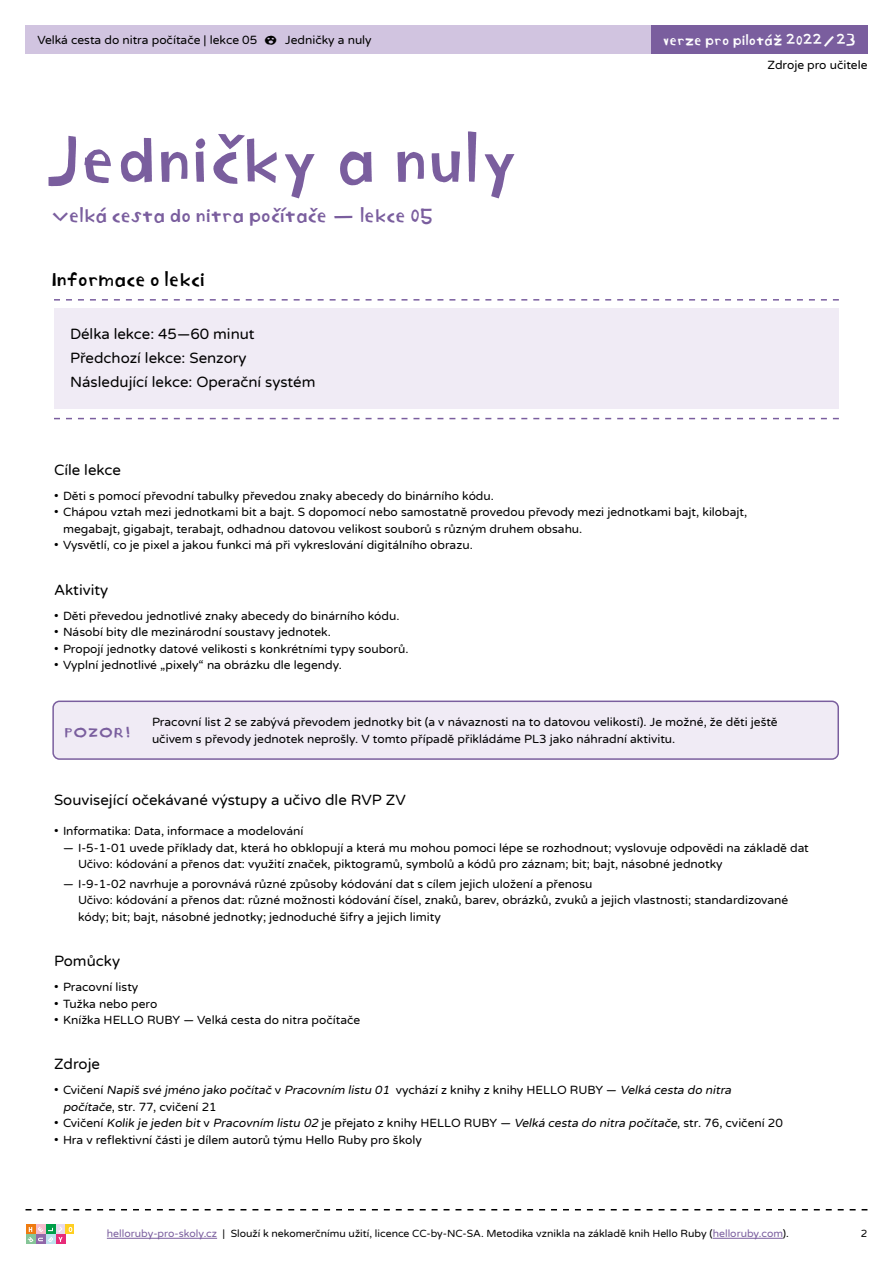
<style>
.page{position:relative;width:893px;height:1263px;background:#fff}
.page>*{position:absolute;margin:0;border:0;box-sizing:border-box;transform-origin:0 0}
.t1{font:55.65px "Hello Ruby CZ";letter-spacing:-.05em;color:#7a5e9e}
.t2{font:16.5px "Hello Ruby CZ";letter-spacing:-.07em;color:#7a5e9e}
.t3{font:16.5px "Hello Ruby CZ";letter-spacing:-.07em;color:#000}
.t4{font:15px/24px "Varela Round";color:#000}
.t5{font:12px/16.5px "Varela Round";color:#000}
.t6{font:12px "Hello Ruby CZ";letter-spacing:-.06em;color:#fff}
.t7{font:12px "Hello Ruby CZ";color:#7a5e9e}
.t8{font:10.5px "Varela Round";color:#000}
.s1{font-family:"Hello Ruby CZ";font-size:16.2px}
.s2{font-style:italic}
.s3{color:#7a5e9e}
</style>
<div class="page">
<div style="left:26px;top:26px;width:841px;height:28px;background:#d1c4e0"></div>
<svg style="left:26px;top:1209px;width:841px;height:1px"></svg>
<div style="left:651px;top:26px;width:216px;height:28px;background:#7a5e9e"></div>
<div style="left:26px;top:1224px;width:10px;height:10px;background:#ef7b10"></div>
<div style="left:36px;top:1224px;width:10px;height:10px;background:#f6bccc"></div>
<div style="left:46px;top:1224px;width:10px;height:10px;background:#009e48"></div>
<div style="left:56px;top:1224px;width:9px;height:10px;background:#e7daed"></div>
<div style="left:65px;top:1224px;width:9px;height:10px;background:#ffcf21"></div>
<svg style="left:69px;top:1227px;width:3px;height:5px"></svg>
<div style="left:26px;top:1234px;width:10px;height:10px;background:#85c597"></div>
<div style="left:36px;top:1234px;width:10px;height:10px;background:#9067a9"></div>
<div style="left:46px;top:1234px;width:10px;height:10px;background:#bde3ee"></div>
<div style="left:56px;top:1234px;width:9px;height:10px;background:#e72b78"></div>
<svg style="left:27px;top:1227px;width:36px;height:15px"></svg>
<hr style="left:107px;top:1238px;width:110px;height:1px;background:#7a5e9e">
<hr style="left:713px;top:1238px;width:70px;height:1px;background:#7a5e9e">
<div style="left:54px;top:308px;width:785px;height:100px;background:#f0ebf5"></div>
<svg style="left:54px;top:299px;width:785px;height:2px"></svg>
<svg style="left:54px;top:418px;width:785px;height:1px"></svg>
<div style="left:53px;top:701px;width:785px;height:58px;background:#f0ebf5;border-radius:6px"></div>
<div style="left:52px;top:700px;width:787px;height:60px;border:2px solid #7a5e9e;border-radius:6px"></div>
<p class="t5" style="left:37px;top:32px;width:336px">Velká cesta do nitra počítače | lekce 05 <span class="s1">♦</span> Jedničky a nuly</p>
<h1 class="t1" style="left:44px;top:117px;width:477px">Jedničky a nuly</h1>
<h2 class="t2" style="left:51px;top:202px;width:384px">Velká cesta do nitra počítače — lekce 05</h2>
<h2 class="t3" style="left:51px;top:266px;width:156px">Informace o lekci</h2>
<p class="t4" style="left:70px;top:321px;width:247px">Délka lekce: 45—60 minut<br>Předchozí lekce: Senzory<br>Následující lekce: Operační systém</p>
<p class="t6" style="left:662px;top:31px;width:195px">verze pro pilotáž 2022/23</p>
<p class="t5" style="left:767px;top:57px;width:102px">Zdroje pro učitele</p>
<p class="t4" style="left:54px;top:457px;width:68px">Cíle lekce</p>
<p class="t5" style="left:54px;top:487px;width:441px">• Děti s pomocí převodní tabulky převedou znaky abecedy do binárního kódu.</p>
<p class="t5" style="left:63px;top:504px;width:686px;text-indent:-9px">• Chápou vztah mezi jednotkami bit a bajt. S dopomocí nebo samostatně provedou převody mezi jednotkami bajt, kilobajt, megabajt, gigabajt, terabajt, odhadnou datovou velikost souborů s různým druhem obsahu.</p>
<p class="t5" style="left:54px;top:537px;width:420px">• Vysvětlí, co je pixel a jakou funkci má při vykreslování digitálního obrazu.</p>
<p class="t4" style="left:54px;top:577px;width:56px">Aktivity</p>
<p class="t5" style="left:54px;top:607px;width:347px">• Děti převedou jednotlivé znaky abecedy do binárního kódu.</p>
<p class="t5" style="left:54px;top:623px;width:278px">• Násobí bity dle mezinárodní soustavy jednotek.</p>
<p class="t5" style="left:54px;top:640px;width:356px">• Propojí jednotky datové velikosti s konkrétními typy souborů.</p>
<p class="t5" style="left:54px;top:656px;width:289px">• Vyplní jednotlivé „pixely“ na obrázku dle legendy.</p>
<p class="t7" style="left:64px;top:723px;width:69px">POZOR!</p>
<p class="t5" style="left:152px;top:713px;width:627px">Pracovní list 2 se zabývá převodem jednotky bit (a v návaznosti na to datovou velikostí). Je možné, že děti ještě učivem s převody jednotek neprošly. V tomto případě přikládáme PL3 jako náhradní aktivitu.</p>
<p class="t4" style="left:54px;top:787px;width:353px">Související očekávané výstupy a učivo dle RVP ZV</p>
<p class="t5" style="left:54px;top:823px;width:251px">• Informatika: Data, informace a modelování</p>
<p class="t5" style="left:78px;top:839px;width:732px;text-indent:-15px">— I-5-1-01 uvede příklady dat, která ho obklopují a která mu mohou pomoci lépe se rozhodnout; vyslovuje odpovědi na základě dat<br>Učivo: kódování a přenos dat: využití značek, piktogramů, symbolů a kódů pro záznam; bit; bajt, násobné jednotky</p>
<p class="t5" style="left:78px;top:875px;width:712px;text-indent:-15px">— I-9-1-02 navrhuje a porovnává různé způsoby kódování dat s cílem jejich uložení a přenosu<br>Učivo: kódování a přenos dat: různé možnosti kódování čísel, znaků, barev, obrázků, zvuků a jejich vlastnosti; standardizované kódy; bit; bajt, násobné jednotky; jednoduché šifry a jejich limity</p>
<p class="t4" style="left:54px;top:948px;width:68px">Pomůcky</p>
<p class="t5" style="left:54px;top:978px;width:86px">• Pracovní listy</p>
<p class="t5" style="left:54px;top:995px;width:105px">• Tužka nebo pero</p>
<p class="t5" style="left:54px;top:1011px;width:308px">• Knížka HELLO RUBY — Velká cesta do nitra počítače</p>
<p class="t4" style="left:54px;top:1052px;width:47px">Zdroje</p>
<p class="t5" style="left:63px;top:1082px;width:673px;text-indent:-9px">• Cv i č e n í Napiš své jméno jako počítač v <span class="s2">Pracovním listu 01</span> vyc h á z í z k n i h y z k n i h y H E L LO R U BY — <span class="s2">Velká cesta do nitra počítače</span>, str. 77, cvičení 21</p>
<p class="t5" style="left:54px;top:1115px;width:730px">• Cv i č e n í Kolik je jeden bit v <span class="s2">Pracovním listu 02</span> j e p řej a to z k n i h y H E L L O R U BY — <span class="s2">Velká cesta do nitra počítače</span>, st r. 7 6 , cv i č e n í 2 0</p>
<p class="t5" style="left:54px;top:1131px;width:369px">• Hra v reflektivní části je dílem autorů týmu Hello Ruby pro školy</p>
<p class="t8" style="left:107px;top:1227px;width:683px"><span class="s3">helloruby-pro-skoly.cz</span> | Slouží k nekomerčnímu užití, licence CC-by-NC-SA. Metodika vznikla na základě knih Hello Ruby (<span class="s3">helloruby.com</span>).</p>
<p class="t8" style="left:861px;top:1227px;width:8px">2</p>
</div>
